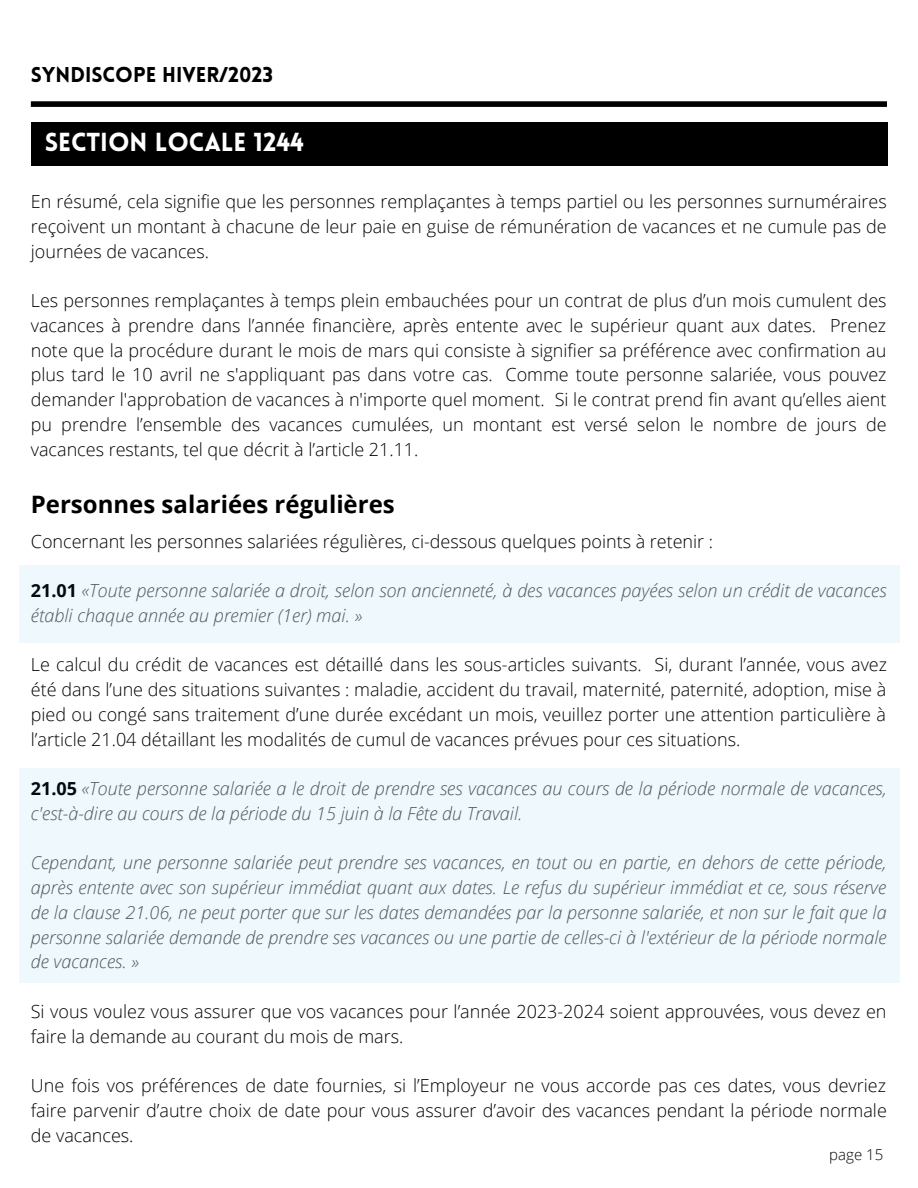
<style>
.page{position:relative;width:918px;height:1188px;background:#fff}
.page>*{position:absolute;margin:0;border:0;box-sizing:border-box;transform-origin:0 0}
.t1{font:900 25.5px "Lovelo";color:#fff}
.t2{font:700 24px "Open Sans";color:#000}
.t3{font:900 21px "Lovelo";color:#000}
.t4{font:300 18px/24.8px "Open Sans";color:#000;text-align:justify}
.t5{font:italic 300 18px/24.8px "Open Sans";color:#545454}
.t6{font:300 15px "Open Sans";color:#000}
.s1{font-weight:700;font-style:normal;color:#000}
</style>
<div class="page">
<div style="left:31px;top:101px;width:856px;height:6px;background:#000"></div>
<div style="left:31px;top:123px;width:856px;height:43px;background:#000"></div>
<div style="left:19px;top:565px;width:880px;height:77px;background:#eef8fd"></div>
<div style="left:19px;top:768px;width:880px;height:215px;background:#eef8fd"></div>
<p class="t3" style="left:31px;top:66px;width:244px">SYNDISCOPE HIVER/2023</p>
<h1 class="t1" style="left:45px;top:132px;width:261px">SECTION LOCALE 1244</h1>
<p class="t4" style="left:31px;top:189px;width:857px">En résumé, cela signifie que les personnes remplaçantes à temps partiel ou les personnes surnuméraires reçoivent un montant à chacune de leur paie en guise de rémunération de vacances et ne cumule pas de journées de vacances.</p>
<p class="t4" style="left:31px;top:288px;width:857px">Les personnes remplaçantes à temps plein embauchées pour un contrat de plus d’un mois cumulent des vacances à prendre dans l’année financière, après entente avec le supérieur quant aux dates. Prenez note que la procédure durant le mois de mars qui consiste à signifier sa préférence avec confirmation au plus tard le 10 avril ne s'appliquant pas dans votre cas. Comme toute personne salariée, vous pouvez demander l'approbation de vacances à n'importe quel moment. Si le contrat prend fin avant qu’elles aient pu prendre l’ensemble des vacances cumulées, un montant est versé selon le nombre de jours de vacances restants, tel que décrit à l’article 21.11.</p>
<h2 class="t2" style="left:31px;top:488px;width:365px">Personnes salariées régulières</h2>
<p class="t4" style="left:31px;top:528px;width:684px">Concernant les personnes salariées régulières, ci-dessous quelques points à retenir :</p>
<p class="t5" style="left:31px;top:578px;width:857px"><span class="s1">21.01</span> «Toute personne salariée a droit, selon son ancienneté, à des vacances payées selon un crédit de vacances établi chaque année au premier (1er) mai. »</p>
<p class="t4" style="left:31px;top:652px;width:858px">Le calcul du crédit de vacances est détaillé dans les sous-articles suivants. Si, durant l’année, vous avez été dans l’une des situations suivantes : maladie, accident du travail, maternité, paternité, adoption, mise à pied ou congé sans traitement d’une durée excédant un mois, veuillez porter une attention particulière à l’article 21.04 détaillant les modalités de cumul de vacances prévues pour ces situations.</p>
<p class="t5" style="left:31px;top:776px;width:857px"><span class="s1">21.05</span> «Toute personne salariée a le droit de prendre ses vacances au cours de la période normale de vacances, c'est-à-dire au cours de la période du 15 juin à la Fête du Travail.</p>
<p class="t5" style="left:31px;top:850px;width:857px;text-align:justify">Cependant, une personne salariée peut prendre ses vacances, en tout ou en partie, en dehors de cette période, après entente avec son supérieur immédiat quant aux dates. Le refus du supérieur immédiat et ce, sous réserve de la clause 21.06, ne peut porter que sur les dates demandées par la personne salariée, et non sur le fait que la personne salariée demande de prendre ses vacances ou une partie de celles-ci à l'extérieur de la période normale de vacances. »</p>
<p class="t4" style="left:31px;top:998px;width:857px">Si vous voulez vous assurer que vos vacances pour l’année 2023-2024 soient approuvées, vous devez en faire la demande au courant du mois de mars.</p>
<p class="t4" style="left:31px;top:1073px;width:858px">Une fois vos préférences de date fournies, si l’Employeur ne vous accorde pas ces dates, vous devriez faire parvenir d’autre choix de date pour vous assurer d’avoir des vacances pendant la période normale de vacances.</p>
<p class="t6" style="left:829px;top:1144px;width:55px">page 15</p>
</div>
